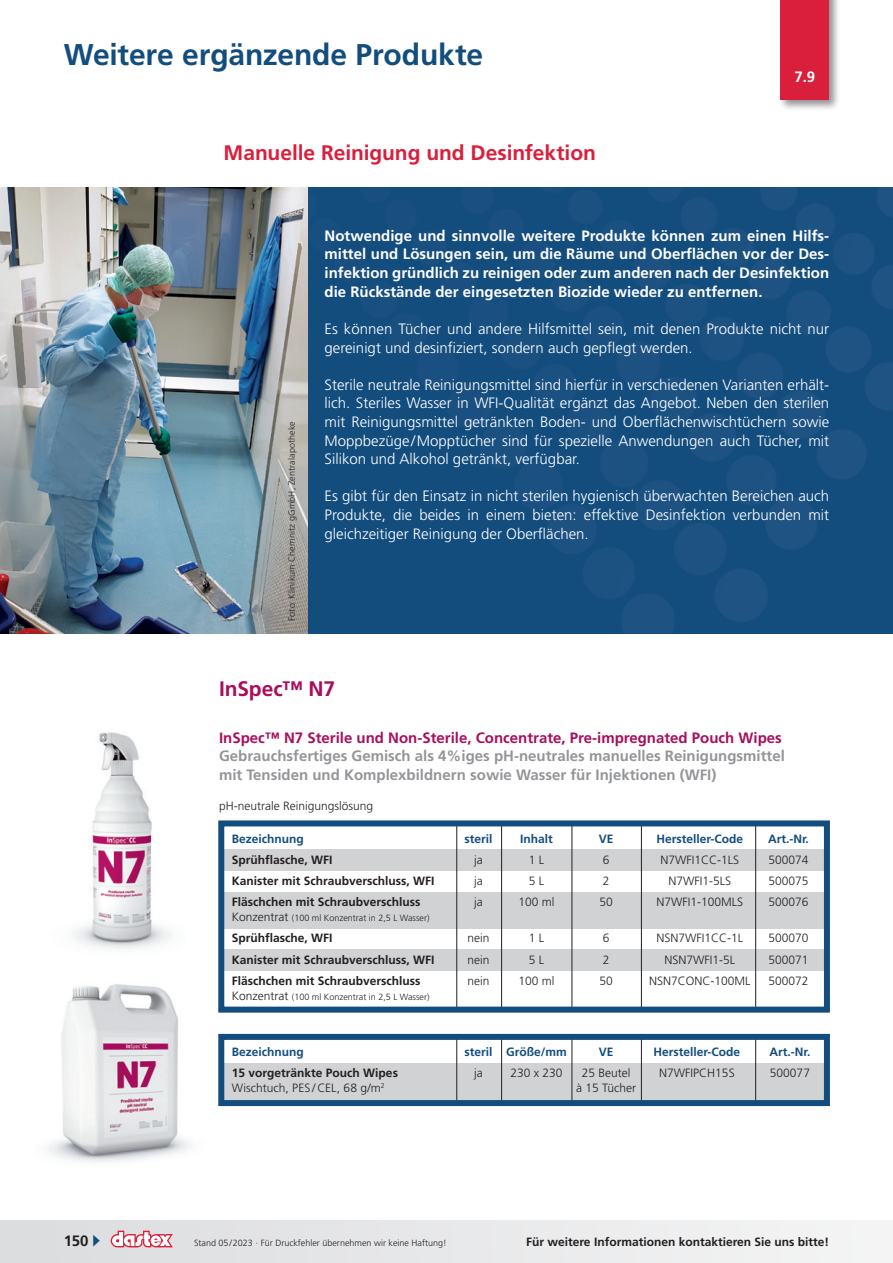
<style>
.page{position:relative;width:893px;height:1263px;background:#fff}
.page>*{position:absolute;margin:0;border:0;box-sizing:border-box;transform-origin:0 0}
.t1{font:700 30px "Frutiger LT Std";letter-spacing:-.005em;color:#134d7e}
.t2{font:700 21px "Frutiger LT Std";letter-spacing:-.005em;color:#da1f3d}
.t3{font:700 21px "Frutiger LT Std";letter-spacing:-.005em;color:#a90e5c}
.t4{font:300 15px/18.6px "Frutiger LT Std";color:#fff;text-align:justify}
.t5{font:700 15px/18.6px "Frutiger LT Std";color:#fff;text-align:justify}
.t6{font:700 15px/18.6px "Frutiger LT Std";color:#939598}
.t7{font:700 15px "Frutiger LT Std";color:#a90e5c}
.t8{font:700 15px "Frutiger LT Std";color:#231f20}
.t9{font:300 12px "Frutiger LT Std";color:#231f20}
.t10{font:700 12px "Frutiger LT Std";color:#231f20}
.t11{font:700 12px "Frutiger LT Std";color:#134d7e}
.t12{font:300 9px "Frutiger LT Std";color:#231f20}
.s1{font-size:12px}
.s2{color:#134d7e}
</style>
<div class="page">
<div style="left:0;top:1220px;width:893px;height:43px;background:#e8e9ea"></div>
<svg style="left:111px;top:1230px;width:62px;height:17px"></svg>
<img style="left:74px;top:732px;width:96px;height:217px">
<img style="left:48px;top:984px;width:143px;height:178px">
<img style="left:308px;top:187px;width:585px;height:447px">
<div style="left:778px;top:0;width:62px;height:111px;background:#231f20;opacity:.5"></div>
<div style="left:781px;top:0;width:48px;height:100px;background:#da1f3d"></div>
<div style="left:224px;top:892px;width:603px;height:37px;background:#d1d2d4"></div>
<div style="left:224px;top:849px;width:603px;height:22px;background:#d1d2d4"></div>
<div style="left:224px;top:1063px;width:603px;height:40px;background:#d1d2d4"></div>
<div style="left:224px;top:950px;width:603px;height:21px;background:#d1d2d4"></div>
<hr style="left:641px;top:824px;width:1px;height:185px;background:#231f20">
<hr style="left:641px;top:1038px;width:1px;height:65px;background:#231f20">
<hr style="left:755px;top:824px;width:1px;height:185px;background:#231f20">
<hr style="left:755px;top:1038px;width:1px;height:65px;background:#231f20">
<hr style="left:501px;top:824px;width:1px;height:185px;background:#231f20">
<hr style="left:501px;top:1038px;width:1px;height:65px;background:#231f20">
<hr style="left:456px;top:824px;width:1px;height:185px;background:#231f20">
<hr style="left:456px;top:1038px;width:1px;height:65px;background:#231f20">
<hr style="left:572px;top:824px;width:1px;height:185px;background:#231f20">
<hr style="left:572px;top:1038px;width:1px;height:65px;background:#231f20">
<div style="left:218px;top:820px;width:612px;height:193px;border:6px solid #134d7e"></div>
<div style="left:218px;top:1034px;width:612px;height:72px;border:6px solid #134d7e"></div>
<img style="left:0;top:187px;width:308px;height:447px">
<h1 class="t1" style="left:64px;top:37px;width:421px">Weitere ergänzende Produkte</h1>
<h2 class="t2" style="left:224px;top:141px;width:374px">Manuelle Reinigung und Desinfektion</h2>
<p class="t5" style="left:794px;top:68px;width:22px">7.9</p>
<p class="t12" style="left:286px;top:621px;width:201px;rotate:-90deg">Foto: Klinikum Chemnitz gGmbH, Zentralapotheke</p>
<p class="t5" style="left:325px;top:226px;width:506px">Notwendige und sinnvolle weitere Produkte können zum einen Hilfs&shy;mittel und Lösungen sein, um die Räume und Oberflächen vor der Des&shy;infektion gründlich zu reinigen oder zum anderen nach der Desinfektion die Rückstände der eingesetzten Biozide wieder zu entfernen.</p>
<p class="t4" style="left:325px;top:320px;width:506px">Es können Tücher und andere Hilfsmittel sein, mit denen Produkte nicht nur gereinigt und desinfiziert, sondern auch gepflegt werden.</p>
<p class="t4" style="left:325px;top:375px;width:506px">Sterile neutrale Reinigungsmittel sind hierfür in verschiedenen Varianten erhält&shy;lich. Steriles Wasser in WFI-Qualität ergänzt das Angebot. Neben den sterilen mit Reinigungsmittel getränkten Boden- und Oberflächenwischtüchern sowie Moppbezüge/Mopptücher sind für spezielle Anwendungen auch Tücher, mit Silikon und Alkohol getränkt, verfügbar.</p>
<p class="t4" style="left:325px;top:487px;width:506px">Es gibt für den Einsatz in nicht sterilen hygienisch überwachten Bereichen auch Produkte, die beides in einem bieten: effektive Desinfektion verbunden mit gleichzeitiger Reinigung der Oberflächen.</p>
<h2 class="t3" style="left:219px;top:676px;width:118px">InSpec™ N7</h2>
<p class="t7" style="left:219px;top:729px;width:564px">InSpec™ N7 Sterile und Non-Sterile, Concentrate, Pre-impregnated Pouch Wipes</p>
<p class="t6" style="left:219px;top:747px;width:567px">Gebrauchsfertiges Gemisch als 4%iges pH-neutrales manuelles Reinigungsmittel mit Tensiden und Komplexbildnern sowie Wasser für Injektionen (WFI)</p>
<p class="t9" style="left:219px;top:799px;width:156px">pH-neutrale Reinigungslösung</p>
<p class="t11" style="left:232px;top:831px;width:73px">Bezeichnung</p>
<p class="t11" style="left:465px;top:831px;width:30px">steril</p>
<p class="t11" style="left:520px;top:831px;width:34px">Inhalt</p>
<p class="t11" style="left:599px;top:831px;width:16px">VE</p>
<p class="t11" style="left:657px;top:831px;width:88px">Hersteller-Code</p>
<p class="t11" style="left:768px;top:831px;width:42px">Art.-Nr.</p>
<p class="t10" style="left:232px;top:853px;width:102px">Sprühflasche, WFI</p>
<p class="t9" style="left:474px;top:853px;width:10px">ja</p>
<p class="t9" style="left:529px;top:853px;width:17px">1 L</p>
<p class="t9" style="left:603px;top:853px;width:8px">6</p>
<p class="t9" style="left:661px;top:853px;width:80px">N7WFI1CC-1LS</p>
<p class="t9" style="left:768px;top:853px;width:42px">500074</p>
<p class="t10" style="left:232px;top:874px;width:204px">Kanister mit Schraubverschluss, WFI</p>
<p class="t9" style="left:474px;top:874px;width:10px">ja</p>
<p class="t9" style="left:529px;top:874px;width:17px">5 L</p>
<p class="t9" style="left:603px;top:874px;width:8px">2</p>
<p class="t9" style="left:669px;top:874px;width:64px">N7WFI1-5LS</p>
<p class="t9" style="left:768px;top:874px;width:42px">500075</p>
<p class="t10" style="left:232px;top:895px;width:190px">Fläschchen mit Schraubverschluss</p>
<p class="t9" style="left:474px;top:895px;width:10px">ja</p>
<p class="t9" style="left:518px;top:895px;width:38px">100 ml</p>
<p class="t9" style="left:599px;top:895px;width:15px">50</p>
<p class="t9" style="left:657px;top:895px;width:88px">N7WFI1-100MLS</p>
<p class="t9" style="left:768px;top:895px;width:42px">500076</p>
<p class="t12" style="left:232px;top:913px;width:199px"><span class="s1">Konzentrat</span> (100 ml Konzentrat in 2,5 L Wasser)</p>
<p class="t10" style="left:232px;top:931px;width:102px">Sprühflasche, WFI</p>
<p class="t9" style="left:468px;top:931px;width:24px">nein</p>
<p class="t9" style="left:529px;top:931px;width:17px">1 L</p>
<p class="t9" style="left:603px;top:931px;width:8px">6</p>
<p class="t9" style="left:657px;top:931px;width:88px">NSN7WFI1CC-1L</p>
<p class="t9" style="left:768px;top:931px;width:42px">500070</p>
<p class="t10" style="left:232px;top:952px;width:204px">Kanister mit Schraubverschluss, WFI</p>
<p class="t9" style="left:468px;top:953px;width:24px">nein</p>
<p class="t9" style="left:529px;top:953px;width:17px">5 L</p>
<p class="t9" style="left:603px;top:953px;width:8px">2</p>
<p class="t9" style="left:665px;top:953px;width:72px">NSN7WFI1-5L</p>
<p class="t9" style="left:768px;top:953px;width:42px">500071</p>
<p class="t10" style="left:232px;top:974px;width:190px">Fläschchen mit Schraubverschluss</p>
<p class="t9" style="left:468px;top:974px;width:24px">nein</p>
<p class="t9" style="left:518px;top:974px;width:38px">100 ml</p>
<p class="t9" style="left:599px;top:974px;width:15px">50</p>
<p class="t9" style="left:649px;top:974px;width:103px">NSN7CONC-100ML</p>
<p class="t9" style="left:768px;top:974px;width:42px">500072</p>
<p class="t12" style="left:232px;top:992px;width:199px"><span class="s1">Konzentrat</span> (100 ml Konzentrat in 2,5 L Wasser)</p>
<p class="t11" style="left:232px;top:1045px;width:73px">Bezeichnung</p>
<p class="t11" style="left:465px;top:1045px;width:104px">steril Größe/mm</p>
<p class="t11" style="left:599px;top:1045px;width:16px">VE</p>
<p class="t11" style="left:654px;top:1045px;width:88px">Hersteller-Code</p>
<p class="t11" style="left:769px;top:1045px;width:42px">Art.-Nr.</p>
<p class="t10" style="left:232px;top:1066px;width:168px">15 vorgetränkte Pouch Wipes</p>
<p class="t9" style="left:474px;top:1066px;width:10px">ja</p>
<p class="t9" style="left:510px;top:1066px;width:54px">230 x 230</p>
<p class="t9" style="left:582px;top:1066px;width:50px">25 Beutel</p>
<p class="t9" style="left:659px;top:1066px;width:77px">N7WFIPCH15S</p>
<p class="t9" style="left:770px;top:1066px;width:42px">500077</p>
<p class="t9" style="left:232px;top:1081px;width:154px">Wischtuch, PES / CEL, 68 g/m<sup>2</sup></p>
<p class="t9" style="left:576px;top:1081px;width:62px">à 15 Tücher</p>
<p class="t8" style="left:64px;top:1232px;width:38px">150 <span class="s2">▶</span></p>
<p class="t12" style="left:194px;top:1237px;width:254px">Stand 05/2023 · Für Druckfehler übernehmen wir keine Haftung!</p>
<p class="t10" style="left:526px;top:1234px;width:304px">Für weitere Informationen kontaktieren Sie uns bitte!</p>
</div>
